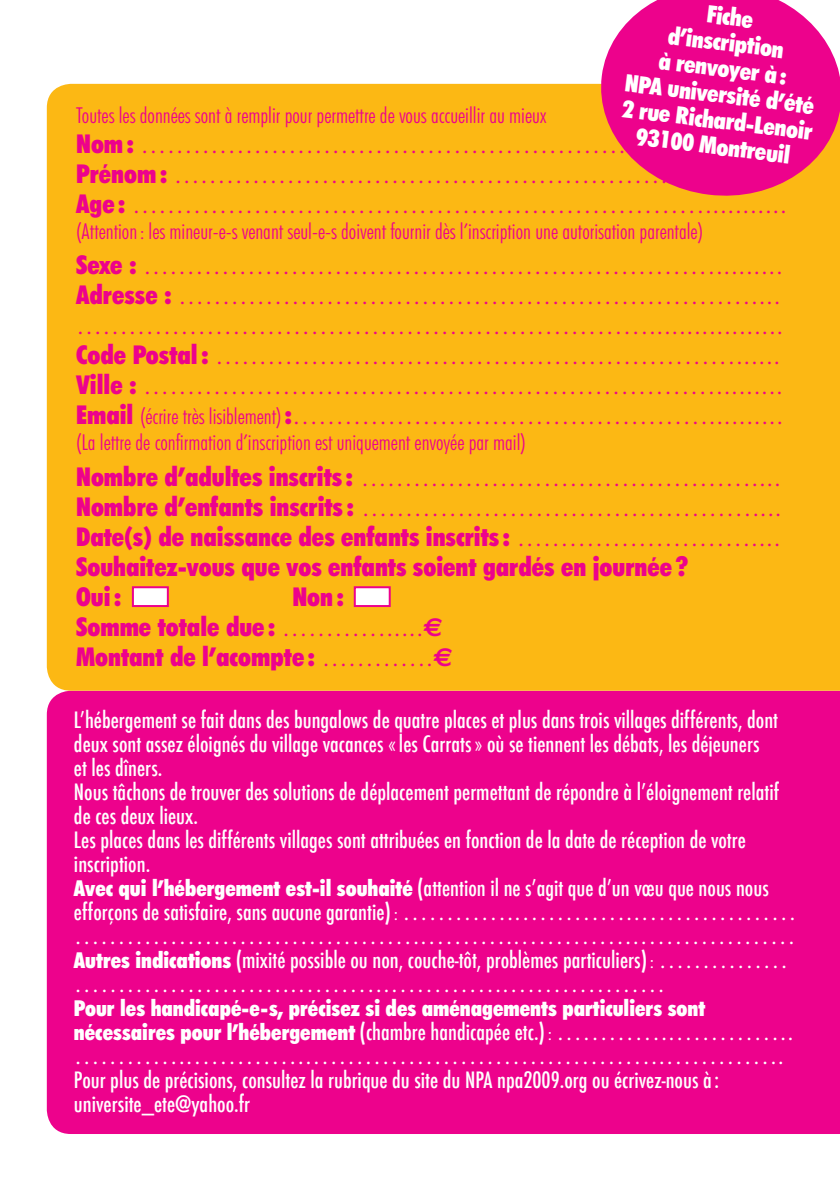
<style>
.page{position:relative;width:840px;height:1191px;background:#fff}
.page>*{position:absolute;margin:0;border:0;box-sizing:border-box;transform-origin:0 0}
.t1{font:300 26px/30px "Futura BT";color:#ed028c}
.t2{font:900 condensed 26px/30px "Futura BT";color:#ed028c}
.t3{font:300 26px "Futura BT";color:#fff}
.t4{font:900 condensed 24px/26px "Futura BT";color:#fff;text-align:center}
.t5{font:500 condensed 22px/24px "Futura";color:#fff}
.t6{font:300 condensed 22px "Futura BT";color:#ed028c}
.t7{font:900 condensed 22px/24px "Futura BT";color:#fff}
.s1{font-weight:900;font-stretch:condensed}
.s2{font-stretch:condensed;font-size:22px}
.s3{font-weight:300;font-stretch:normal}
.s4{font-family:"Euro Sans";font-weight:700;font-stretch:normal}
.s5{font-family:"Futura BT";font-weight:900}
.s6{font-family:"Futura BT";font-weight:300}
.s7{font-family:"Futura BT";font-weight:300;font-stretch:normal;font-size:26px}
.s8{font-family:"Futura";font-weight:500}
.s9{font-weight:300}
.s10{font-weight:300;font-stretch:normal;font-size:26px}
</style>
<div class="page">
<div style="left:47px;top:690px;width:792px;height:444px;background:#ed028c"></div>
<div style="left:47px;top:84px;width:792px;height:606px;background:#fcb814"></div>
<svg style="left:594px;top:0;width:245px;height:203px;background:#f03081"></svg>
<div style="left:132px;top:586px;width:37px;height:21px;background:#fff;border:2px solid #ed028c"></div>
<div style="left:353px;top:586px;width:37px;height:21px;background:#fff;border:2px solid #ed028c"></div>
<p class="t4" style="left:636px;top:-8px;width:193px;rotate:7deg">Fiche<br>d’inscription<br>à renvoyer à:<br>NPA université d’été<br>2 rue Richard-Lenoir<br>93100 Montreuil</p>
<p class="t6" style="left:76px;top:101px;width:471px">Toutes les données sont à remplir pour permettre de vous accueillir au mieux</p>
<p class="t1" style="left:76px;top:128px;width:712px"><span class="s1">Nom:</span> …………………………………………………<br><span class="s1">Prénom:</span> ………………………………………………………….....<br><span class="s1">Age :</span> …………………………………………………………...........</p>
<p class="t6" style="left:76px;top:217px;width:628px">(Attention: les mineur-e-s venant seul-e-s doivent fournir dès l’inscription une autorisation parentale)</p>
<p class="t1" style="left:76px;top:250px;width:708px;text-align:justify"><span class="s1">Sexe :</span> ………………………………………………………….........<br><span class="s1">Adresse :</span> ………………………………………………………….... …………………………………………………………..................<br><span class="s1">Code Postal:</span> ……………………………………………………......<br><span class="s1">Ville :</span> ………………………………………………………….........<br><span class="s1">Email</span> <span class="s2">(écrire très lisiblement)</span><span class="s1">:</span>…………………………………………..........</p>
<p class="t6" style="left:76px;top:429px;width:451px">(La lettre de confirmation d’inscription est uniquement envoyée par mail)</p>
<p class="t2" style="left:76px;top:461px;width:707px">Nombre d’adultes inscrits : <span class="s3">………………………………………....<br></span>Nombre d’enfants inscrits : <span class="s3">………………………………………....<br></span>Date(s) de naissance des enfants inscrits : <span class="s3">………………………....<br></span>Souhaitez-vous que vos enfants soient gardés en journée ?<br>Oui:</p>
<p class="t2" style="left:76px;top:581px;width:378px;text-indent:216px">Non :<br>Somme totale due : <span class="s3">………….....</span><span class="s4">e<br></span>Montant de l’acompte : <span class="s3">………….</span><span class="s4">e</span></p>
<p class="t5" style="left:74px;top:707px;width:723px">L’hébergement se fait dans des bungalows de quatre places et plus dans trois villages différents, dont deux sont assez éloignés du village vacances «les Carrats» où se tiennent les débats, les déjeuners<br>et les dîners.<br>Nous tâchons de trouver des solutions de déplacement permettant de répondre à l’éloignement relatif de ces deux lieux.<br>Les places dans les différents villages sont attribuées en fonction de la date de réception de votre inscription.<br><span class="s5">Avec qui l’hébergement est-il souhaité</span> (attention il ne s’agit que d’un vœu que nous nous efforçons de satisfaire, sans aucune garantie)<span class="s6">:</span> <span class="s7">…………..…………..………………</span></p>
<p class="t3" style="left:74px;top:918px;width:722px">…………………………………..………..…………..………………</p>
<p class="t5" style="left:74px;top:947px;width:715px"><span class="s5">Autres indications</span> (mixité possible ou non, couche-tôt, problèmes particuliers)<span class="s6">:</span> <span class="s7">……………</span></p>
<p class="t3" style="left:74px;top:966px;width:592px">……………………..………..…………..………………</p>
<p class="t7" style="left:74px;top:995px;width:721px">Pour les handicapé-e-s, précisez si des aménagements particuliers sont nécessaires pour l’hébergement <span class="s8">(chambre handicapée etc.)</span><span class="s9">:</span> <span class="s10">…………..…………..</span></p>
<p class="t3" style="left:74px;top:1038px;width:711px">…………..…………..…………………………………..…………..</p>
<p class="t5" style="left:74px;top:1067px;width:646px">Pour plus de précisions, consultez la rubrique du site du NPA npa2009.org ou écrivez-nous à: universite_ete@yahoo.fr</p>
</div>
